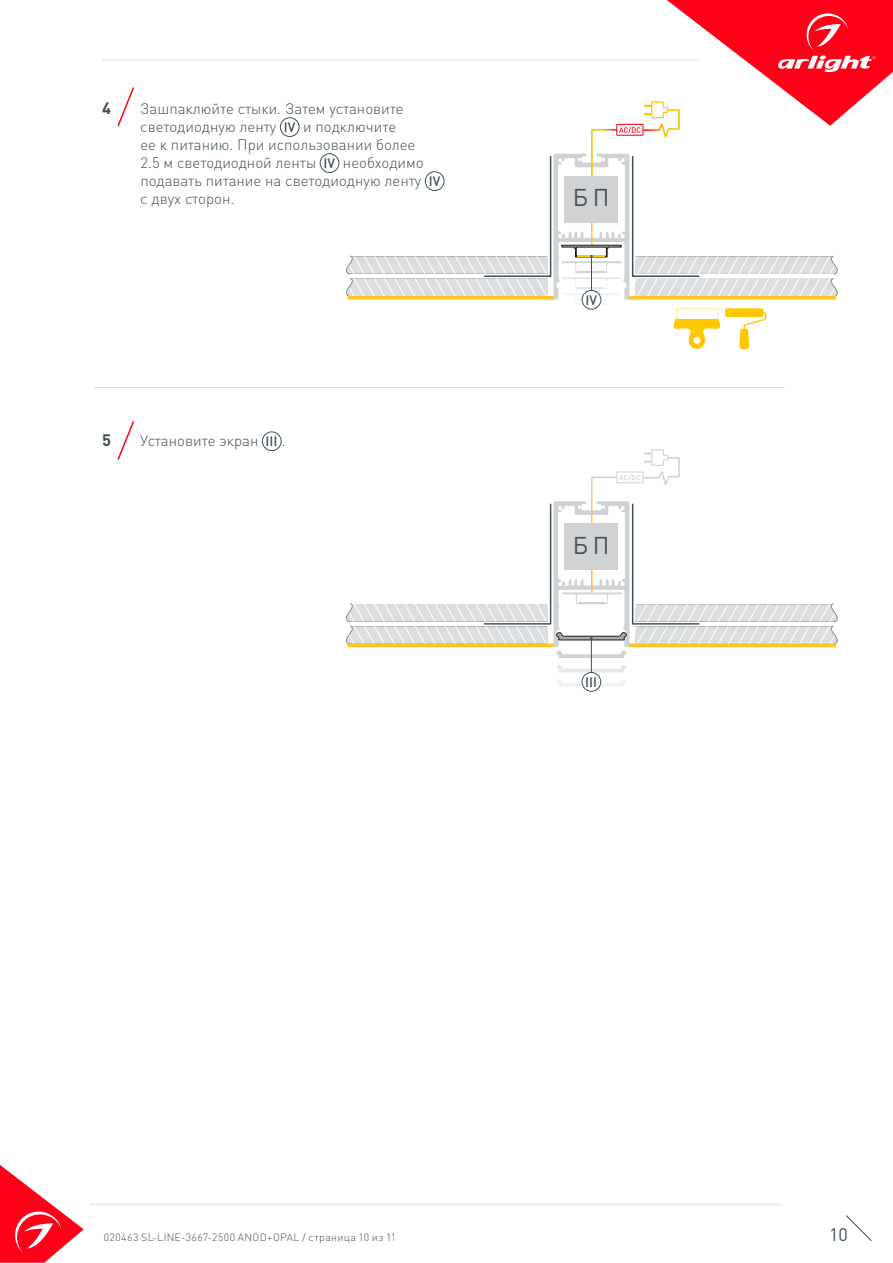
<style>
.page{position:relative;width:893px;height:1263px;background:#fff}
.page>*{position:absolute;margin:0;border:0;box-sizing:border-box;transform-origin:0 0}
.t1{font:24px "DIN Pro";color:#425159}
.t2{font:18px "DIN Pro";color:#425159}
.t3{font:700 16.5px "DIN Pro";color:#425159}
.t4{font:300 15px/18px "DIN Pro";color:#425159}
.t5{font:500 13.5px "DIN Pro";color:#425159}
.t6{font:300 10.5px "DIN Pro";letter-spacing:.04em;color:#425159}
.s1{font-weight:500;font-size:13.5px}
</style>
<div class="page">
<svg style="left:0;top:1165px;width:84px;height:98px"></svg>
<svg style="left:845px;top:1215px;width:27px;height:26px"></svg>
<hr style="left:102px;top:60px;width:595px;height:1px;background:#dcdddf">
<hr style="left:90px;top:1204px;width:690px;height:1px;background:#dcdddf">
<hr style="left:94px;top:387px;width:690px;height:1px;background:#dcdddf">
<div style="left:280px;top:118px;width:19px;height:19px;border:1px solid #425159;border-radius:50%"></div>
<div style="left:320px;top:154px;width:19px;height:19px;border:1px solid #425159;border-radius:50%"></div>
<div style="left:262px;top:432px;width:19px;height:19px;border:1px solid #425159;border-radius:50%"></div>
<svg style="left:117px;top:87px;width:17px;height:39px"></svg>
<svg style="left:117px;top:421px;width:18px;height:39px"></svg>
<svg style="left:339px;top:0;width:554px;height:349px"></svg>
<svg style="left:557px;top:665px;width:69px;height:7px"></svg>
<svg style="left:557px;top:679px;width:69px;height:8px"></svg>
<div style="left:582px;top:672px;width:19px;height:19px;background:#fff;border-radius:50%"></div>
<div style="left:582px;top:672px;width:19px;height:19px;border:1px solid #425159;border-radius:50%"></div>
<hr style="left:591px;top:639px;width:1px;height:34px;background:#425159">
<svg style="left:346px;top:449px;width:492px;height:209px"></svg>
<p class="t3" style="left:102px;top:96px;width:10px">4</p>
<p class="t4" style="left:140px;top:99px;width:301px">Зашпаклюйте стыки. Затем установите светодиодную ленту <span class="s1">IV</span> и подключите<br>ее к питанию. При использовании более<br>2.5 м светодиодной ленты <span class="s1">IV</span> необходимо подавать питание на светодиодную ленту <span class="s1">IV </span>с двух сторон.</p>
<p class="t3" style="left:102px;top:428px;width:10px">5</p>
<p class="t4" style="left:140px;top:431px;width:146px">Установите экран <span class="s1">III</span> .</p>
<h1 class="t1" style="left:573px;top:181px;width:38px">БП</h1>
<p class="t5" style="left:585px;top:291px;width:13px">IV</p>
<h1 class="t1" style="left:573px;top:529px;width:38px">БП</h1>
<p class="t5" style="left:585px;top:673px;width:13px">III</p>
<p class="t6" style="left:104px;top:1230px;width:294px">020463 SL-LINE-3667-2500 ANOD+OPAL / страница 10 из 11</p>
<p class="t2" style="left:829px;top:1222px;width:20px">10</p>
</div>
